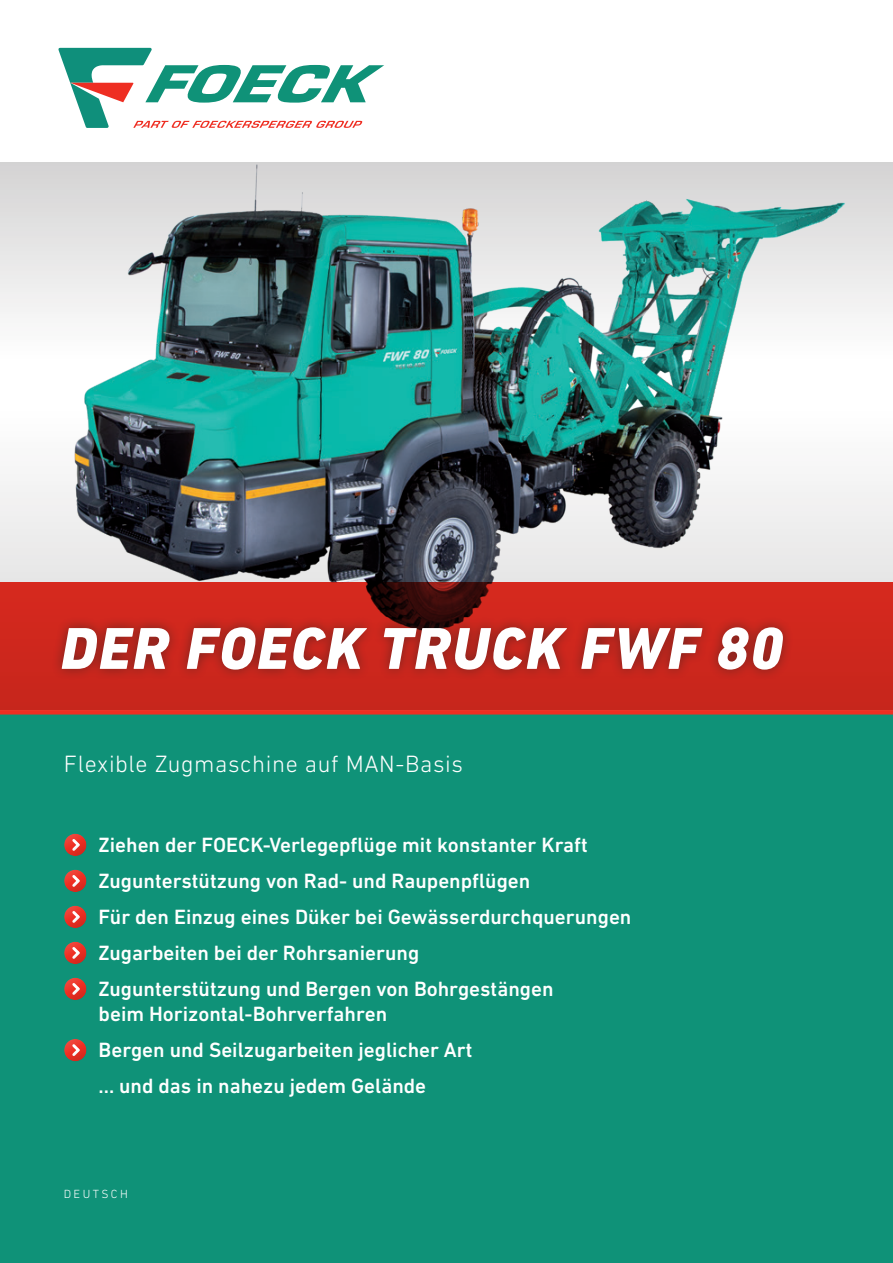
<style>
.page{position:relative;width:893px;height:1263px;background:#fff}
.page>*{position:absolute;margin:0;border:0;box-sizing:border-box;transform-origin:0 0}
.t1{font:italic 800 60px "DIN Next LT Pro";letter-spacing:.025em;color:#fff}
.t2{font:300 24px "DIN Next LT Pro";letter-spacing:.025em;color:#fff}
.t3{font:500 21px/36px "DIN Next LT Pro";color:#fff}
.t4{font:300 12px "DIN Next LT Pro";letter-spacing:.2em;color:#fff}
</style>
<div class="page">
<svg style="left:0;top:162px;width:893px;height:421px;fill:#f1f0f1"></svg>
<svg style="left:58px;top:48px;width:326px;height:80px"></svg>
<div style="left:0;top:712px;width:893px;height:551px;background:#0f9278"></div>
<img style="left:59px;top:162px;width:795px;height:421px">
<div style="left:0;top:583px;width:893px;height:127px;background:#cc271d"></div>
<div style="left:51px;top:616px;width:743px;height:64px;background:#231f20;opacity:.5"></div>
<hr style="left:0;top:710px;width:893px;height:4px;background:#ee2e22">
<div style="left:64px;top:831px;width:24px;height:20px;background:#fff;opacity:.75"></div>
<div style="left:64px;top:838px;width:24px;height:18px;background:#231f20;opacity:.75"></div>
<div style="left:64px;top:867px;width:24px;height:20px;background:#fff;opacity:.75"></div>
<div style="left:64px;top:874px;width:24px;height:18px;background:#231f20;opacity:.75"></div>
<div style="left:64px;top:903px;width:24px;height:20px;background:#fff;opacity:.75"></div>
<div style="left:64px;top:910px;width:24px;height:18px;background:#231f20;opacity:.75"></div>
<div style="left:64px;top:939px;width:24px;height:20px;background:#fff;opacity:.75"></div>
<div style="left:64px;top:946px;width:24px;height:18px;background:#231f20;opacity:.75"></div>
<div style="left:64px;top:975px;width:24px;height:20px;background:#fff;opacity:.75"></div>
<div style="left:64px;top:982px;width:24px;height:18px;background:#231f20;opacity:.75"></div>
<div style="left:64px;top:1036px;width:24px;height:20px;background:#fff;opacity:.75"></div>
<div style="left:64px;top:1043px;width:24px;height:18px;background:#231f20;opacity:.75"></div>
<h1 class="t1" style="left:61px;top:613px;width:724px">DER FOECK TRUCK FWF 80</h1>
<p class="t2" style="left:64px;top:750px;width:401px">Flexible Zugmaschine auf MAN-Basis</p>
<p class="t3" style="left:99px;top:826px;width:534px">Ziehen der FOECK-Verlegepflüge mit konstanter Kraft Zugunterstützung von Rad- und Raupenpflügen<br>Für den Einzug eines Düker bei Gewässerdurchquerungen Zugarbeiten bei der Rohrsanierung<br>Zugunterstützung und Bergen von Bohrgestängen</p>
<p class="t3" style="left:99px;top:995px;width:375px">beim Horizontal-Bohrverfahren<br>Bergen und Seilzugarbeiten jeglicher Art … und das in nahezu jedem Gelände</p>
<p class="t4" style="left:64px;top:1186px;width:66px">DEUTSCH</p>
</div>
